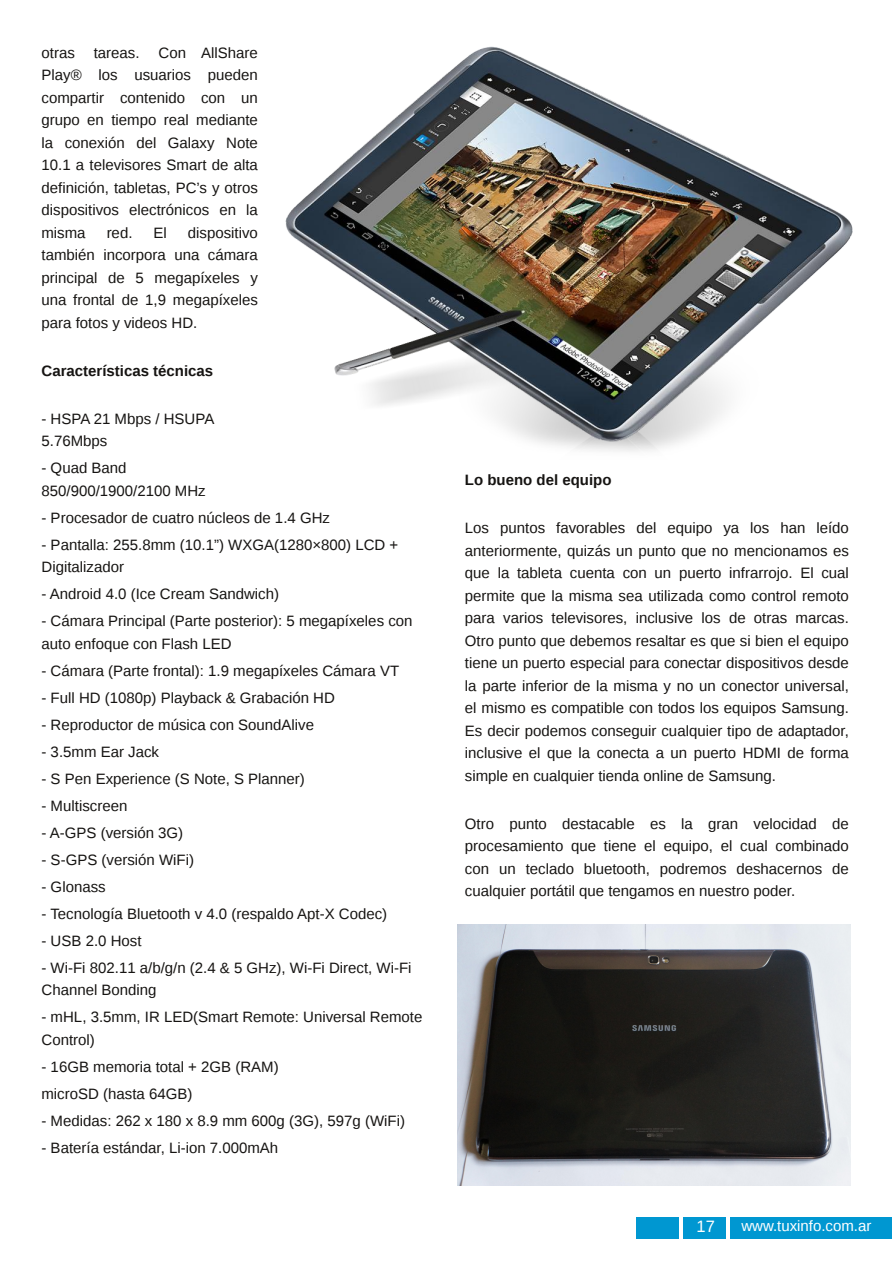
<style>
.page{position:relative;width:893px;height:1263px;background:#fff}
.page>*{position:absolute;margin:0;border:0;box-sizing:border-box;transform-origin:0 0}
.t1{font:16.5px "Liberation Sans";color:#fff}
.t2{font:15px/22.5px "Liberation Sans";color:#161412}
.t3{font:700 15px "Liberation Sans";color:#161412}
.t4{font:15px "Liberation Sans";color:#fff}
</style>
<div class="page">
<div style="left:636px;top:1218px;width:256px;height:21px;background:#0097d1"></div>
<hr style="left:679px;top:1215px;width:4px;height:40px;background:#fff">
<hr style="left:726px;top:1209px;width:4px;height:40px;background:#fff">
<img style="left:285px;top:47px;width:567px;height:405px">
<img style="left:457px;top:924px;width:393px;height:261px">
<p class="t2" style="left:41px;top:41px;width:218px;text-align:justify;text-indent:117px">Con AllShare Play® los usuarios pueden compartir contenido con un grupo en tiempo real mediante la conexión del Galaxy Note 10.1 a televisores Smart de alta definición, tabletas, PC’s y otros dispositivos electrónicos en la misma</p>
<p class="t2" style="left:41px;top:41px;width:35px">otras</p>
<p class="t2" style="left:94px;top:41px;width:47px">tareas.</p>
<p class="t2" style="left:41px;top:221px;width:218px;text-align:justify;text-indent:146px">dispositivo también incorpora una cámara principal de 5 megapíxeles y una frontal de 1,9 megapíxeles para fotos y videos HD.</p>
<p class="t3" style="left:41px;top:362px;width:173px">Características técnicas</p>
<p class="t2" style="left:41px;top:407px;width:174px">- HSPA 21 Mbps / HSUPA<br>5.76Mbps</p>
<p class="t2" style="left:41px;top:457px;width:166px">- Quad Band<br>850/900/1900/2100 MHz</p>
<p class="t2" style="left:41px;top:506px;width:290px">- Procesador de cuatro núcleos de 1.4 GHz</p>
<p class="t2" style="left:41px;top:533px;width:358px">- Pantalla: 255.8mm (10.1”) WXGA(1280×800) LCD +<br>Digitalizador</p>
<p class="t2" style="left:41px;top:583px;width:239px">- Android 4.0 (Ice Cream Sandwich)</p>
<p class="t2" style="left:41px;top:610px;width:372px">- Cámara Principal (Parte posterior): 5 megapíxeles con auto enfoque con Flash LED</p>
<p class="t2" style="left:41px;top:659px;width:359px">- Cámara (Parte frontal): 1.9 megapíxeles Cámara VT</p>
<p class="t2" style="left:41px;top:686px;width:295px">- Full HD (1080p) Playback &amp; Grabación HD</p>
<p class="t2" style="left:41px;top:713px;width:274px">- Reproductor de música con SoundAlive</p>
<p class="t2" style="left:41px;top:740px;width:119px">- 3.5mm Ear Jack</p>
<p class="t2" style="left:41px;top:767px;width:265px">- S Pen Experience (S Note, S Planner)</p>
<p class="t2" style="left:41px;top:794px;width:87px">- Multiscreen</p>
<p class="t2" style="left:41px;top:821px;width:143px">- A-GPS (versión 3G)</p>
<p class="t2" style="left:41px;top:848px;width:154px">- S-GPS (versión WiFi)</p>
<p class="t2" style="left:41px;top:875px;width:66px">- Glonass</p>
<p class="t2" style="left:41px;top:902px;width:347px">- Tecnología Bluetooth v 4.0 (respaldo Apt-X Codec)</p>
<p class="t2" style="left:41px;top:929px;width:102px">- USB 2.0 Host</p>
<p class="t2" style="left:41px;top:956px;width:372px">- Wi-Fi 802.11 a/b/g/n (2.4 &amp; 5 GHz), Wi-Fi Direct, Wi-Fi<br>Channel Bonding</p>
<p class="t2" style="left:41px;top:1006px;width:382px">- mHL, 3.5mm, IR LED(Smart Remote: Universal Remote<br>Control)</p>
<p class="t2" style="left:41px;top:1053px;width:239px;line-height:27px">- 16GB memoria total + 2GB (RAM) microSD (hasta 64GB)</p>
<p class="t2" style="left:41px;top:1109px;width:365px">- Medidas: 262 x 180 x 8.9 mm 600g (3G), 597g (WiFi)</p>
<p class="t2" style="left:41px;top:1136px;width:238px">- Batería estándar, Li-ion 7.000mAh</p>
<p class="t2" style="left:107px;top:221px;width:27px">red.</p>
<p class="t2" style="left:154px;top:221px;width:15px">El</p>
<p class="t3" style="left:465px;top:471px;width:148px">Lo bueno del equipo</p>
<p class="t2" style="left:465px;top:517px;width:385px;text-align:justify">Los puntos favorables del equipo ya los han leído anteriormente, quizás un punto que no mencionamos es que la tableta cuenta con un puerto infrarrojo. El cual permite que la misma sea utilizada como control remoto para varios televisores, inclusive los de otras marcas.<br>Otro punto que debemos resaltar es que si bien el equipo tiene un puerto especial para conectar dispositivos desde la parte inferior de la misma y no un conector universal, el mismo es compatible con todos los equipos Samsung.<br>Es decir podemos conseguir cualquier tipo de adaptador, inclusive el que la conecta a un puerto HDMI de forma simple en cualquier tienda online de Samsung.</p>
<p class="t2" style="left:465px;top:812px;width:385px;text-align:justify">Otro punto destacable es la gran velocidad de procesamiento que tiene el equipo, el cual combinado con un teclado bluetooth, podremos deshacernos de cualquier portátil que tengamos en nuestro poder.</p>
<p class="t1" style="left:697px;top:1216px;width:20px">17</p>
<p class="t4" style="left:741px;top:1217px;width:132px">www.tuxinfo.com.ar</p>
</div>
